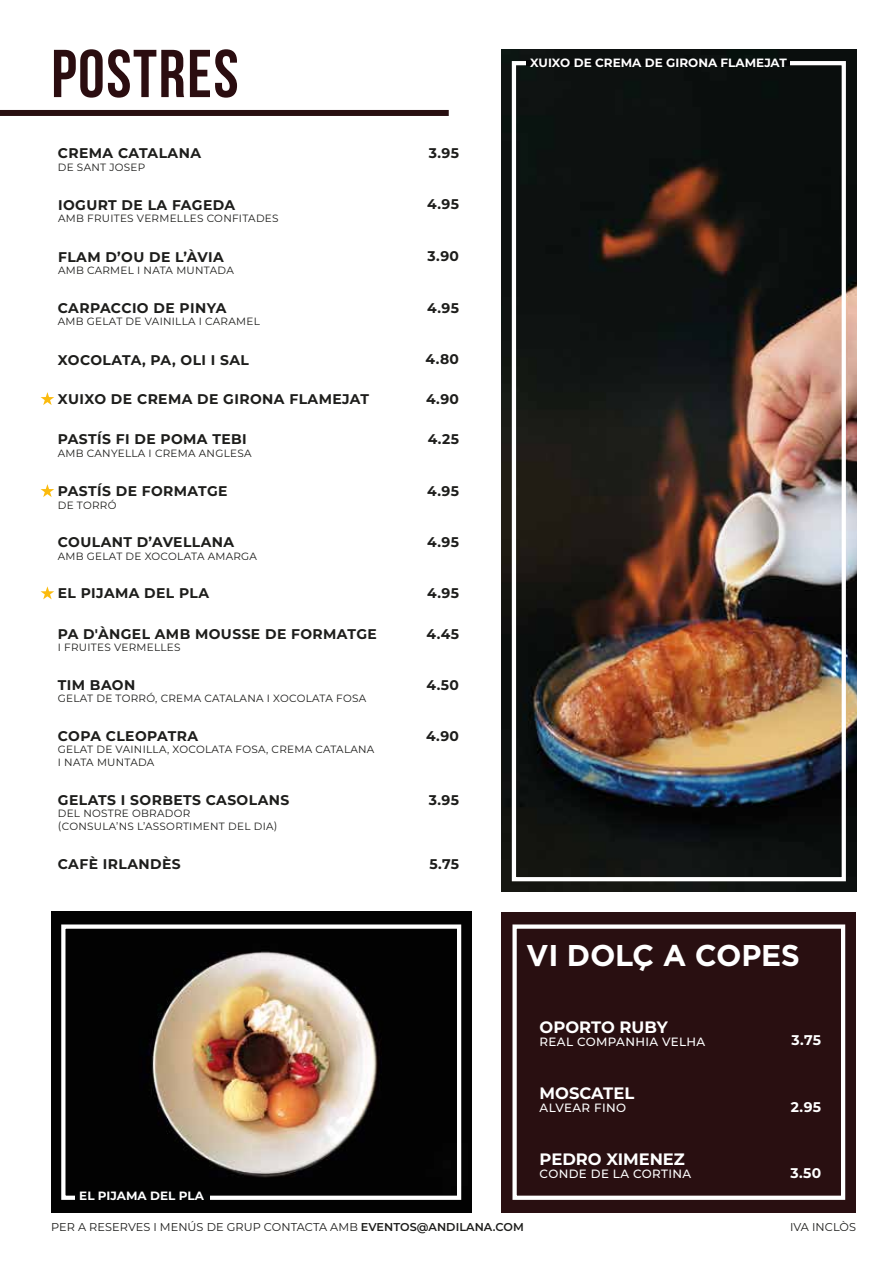
<style>
.page{position:relative;width:893px;height:1263px;background:#fff}
.page>*{position:absolute;margin:0;border:0;box-sizing:border-box;transform-origin:0 0}
.t1{font:67.5px "Bebas Neue";letter-spacing:.025em;color:#2b0d10}
.t2{font:700 30px "Gotham";letter-spacing:-.01em;color:#fff}
.t3{font:700 16.5px "Montserrat";color:#fff}
.t4{font:700 14.1px "Montserrat";letter-spacing:.03em;color:#1d1d1b}
.t5{font:700 14.1px "Montserrat";color:#fff}
.t6{font:500 12px "Montserrat";letter-spacing:.03em;color:#fff}
.t7{font:700 12px "Montserrat";color:#fff}
.t8{font:11.4px "Montserrat";letter-spacing:.005em;color:#1d1d1b}
.t9{font:10.5px/12.6px "Montserrat";letter-spacing:.025em;color:#1d1d1b}
.s1{font-weight:600}
</style>
<div class="page">
<div style="left:0;top:110px;width:449px;height:6px;background:#290f11"></div>
<svg style="left:41px;top:484px;width:13px;height:13px"></svg>
<svg style="left:41px;top:392px;width:13px;height:13px"></svg>
<svg style="left:41px;top:586px;width:13px;height:13px"></svg>
<img style="left:502px;top:49px;width:354px;height:842px">
<div style="left:512px;top:61px;width:334px;height:820px;border:4px solid #fff"></div>
<div style="left:502px;top:912px;width:354px;height:300px;background:#290f11"></div>
<div style="left:512px;top:924px;width:333px;height:276px;border:4px solid #fff"></div>
<img style="left:51px;top:911px;width:420px;height:301px">
<div style="left:61px;top:924px;width:400px;height:276px;border:4px solid #fff"></div>
<div style="left:75px;top:1194px;width:135px;height:6px;background:#040506"></div>
<div style="left:526px;top:60px;width:264px;height:6px;background:#040506"></div>
<h1 class="t1" style="left:51px;top:37px;width:189px">POSTRES</h1>
<p class="t4" style="left:58px;top:143px;width:145px">CREMA CATALANA</p>
<p class="t9" style="left:58px;top:160px;width:89px">DE SANT JOSEP</p>
<p class="t4" style="left:429px;top:143px;width:32px">3.95</p>
<p class="t4" style="left:58px;top:195px;width:179px">IOGURT DE LA FAGEDA</p>
<p class="t9" style="left:58px;top:212px;width:222px">AMB FRUITES VERMELLES CONFITADES</p>
<p class="t4" style="left:427px;top:194px;width:33px">4.95</p>
<p class="t4" style="left:58px;top:246px;width:167px">FLAM D’OU DE L’ÀVIA</p>
<p class="t9" style="left:58px;top:264px;width:177px">AMB CARMEL I NATA MUNTADA</p>
<p class="t4" style="left:428px;top:246px;width:33px">3.90</p>
<p class="t4" style="left:58px;top:298px;width:170px">CARPACCIO DE PINYA</p>
<p class="t9" style="left:58px;top:315px;width:203px">AMB GELAT DE VAINILLA I CARAMEL</p>
<p class="t4" style="left:427px;top:298px;width:33px">4.95</p>
<p class="t4" style="left:58px;top:349px;width:193px">XOCOLATA, PA, OLI I SAL</p>
<p class="t4" style="left:426px;top:349px;width:35px">4.80</p>
<p class="t4" style="left:58px;top:389px;width:313px">XUIXO DE CREMA DE GIRONA FLAMEJAT</p>
<p class="t4" style="left:426px;top:389px;width:35px">4.90</p>
<p class="t4" style="left:58px;top:429px;width:190px">PASTÍS FI DE POMA TEBI</p>
<p class="t9" style="left:58px;top:446px;width:195px">AMB CANYELLA I CREMA ANGLESA</p>
<p class="t4" style="left:428px;top:429px;width:33px">4.25</p>
<p class="t4" style="left:58px;top:481px;width:171px">PASTÍS DE FORMATGE</p>
<p class="t9" style="left:58px;top:498px;width:60px">DE TORRÓ</p>
<p class="t4" style="left:427px;top:481px;width:33px">4.95</p>
<p class="t4" style="left:58px;top:532px;width:178px">COULANT D’AVELLANA</p>
<p class="t9" style="left:58px;top:549px;width:201px">AMB GELAT DE XOCOLATA AMARGA</p>
<p class="t4" style="left:427px;top:532px;width:33px">4.95</p>
<p class="t4" style="left:58px;top:583px;width:153px">EL PIJAMA DEL PLA</p>
<p class="t4" style="left:427px;top:583px;width:33px">4.95</p>
<p class="t4" style="left:58px;top:623px;width:321px">PA D'ÀNGEL AMB MOUSSE DE FORMATGE</p>
<p class="t9" style="left:58px;top:641px;width:124px">I FRUITES VERMELLES</p>
<p class="t4" style="left:426px;top:623px;width:34px">4.45</p>
<p class="t4" style="left:58px;top:674px;width:79px">TIM BAON</p>
<p class="t9" style="left:58px;top:692px;width:310px">GELAT DE TORRÓ, CREMA CATALANA I XOCOLATA FOSA</p>
<p class="t4" style="left:427px;top:674px;width:34px">4.50</p>
<p class="t4" style="left:58px;top:726px;width:142px">COPA CLEOPATRA</p>
<p class="t9" style="left:58px;top:743px;width:318px">GELAT DE VAINILLA, XOCOLATA FOSA, CREMA CATALANA<br>I NATA MUNTADA</p>
<p class="t4" style="left:426px;top:726px;width:35px">4.90</p>
<p class="t4" style="left:58px;top:789px;width:233px">GELATS I SORBETS CASOLANS</p>
<p class="t9" style="left:58px;top:807px;width:221px">DEL NOSTRE OBRADOR<br>(CONSULA’NS L’ASSORTIMENT DEL DIA)</p>
<p class="t4" style="left:429px;top:789px;width:32px">3.95</p>
<p class="t4" style="left:58px;top:854px;width:124px">CAFÈ IRLANDÈS</p>
<p class="t4" style="left:429px;top:854px;width:31px">5.75</p>
<p class="t7" style="left:79px;top:1187px;width:126px">EL PIJAMA DEL PLA</p>
<p class="t7" style="left:530px;top:54px;width:258px">XUIXO DE CREMA DE GIRONA FLAMEJAT</p>
<h2 class="t2" style="left:526px;top:936px;width:275px">VI DOLÇ A COPES</h2>
<p class="t3" style="left:540px;top:1015px;width:130px">OPORTO RUBY</p>
<p class="t6" style="left:540px;top:1033px;width:167px">REAL COMPANHIA VELHA</p>
<p class="t5" style="left:792px;top:1030px;width:31px">3.75</p>
<p class="t3" style="left:540px;top:1081px;width:96px">MOSCATEL</p>
<p class="t6" style="left:540px;top:1099px;width:88px">ALVEAR FINO</p>
<p class="t5" style="left:791px;top:1096px;width:32px">2.95</p>
<p class="t3" style="left:540px;top:1147px;width:147px">PEDRO XIMENEZ</p>
<p class="t6" style="left:540px;top:1166px;width:153px">CONDE DE LA CORTINA</p>
<p class="t5" style="left:790px;top:1162px;width:32px">3.50</p>
<p class="t8" style="left:51px;top:1219px;width:474px">PER A RESERVES I MENÚS DE GRUP CONTACTA AMB <span class="s1">EVENTOS@ANDILANA.COM</span></p>
<p class="t8" style="left:790px;top:1219px;width:68px">IVA INCLÒS</p>
</div>
